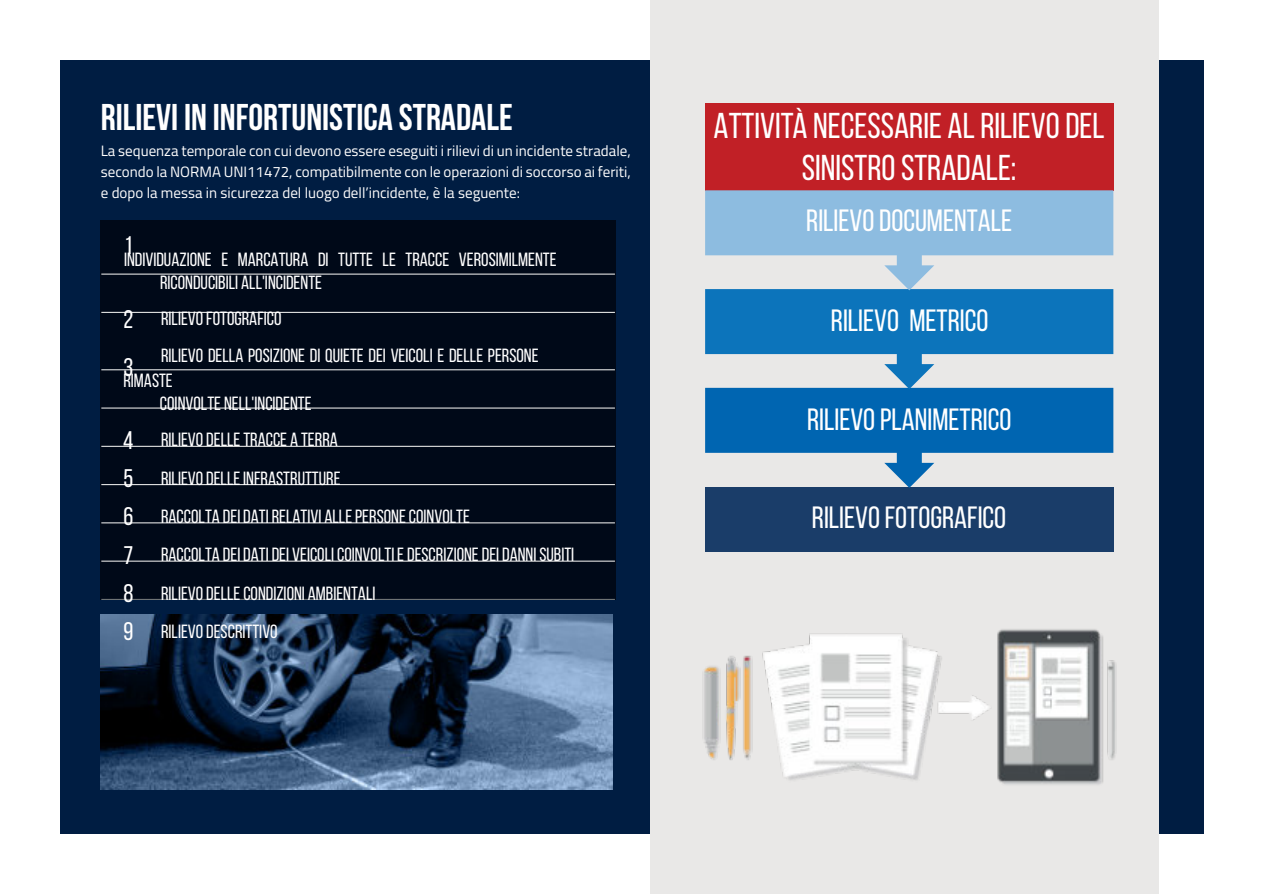
<style>
.page{position:relative;width:1264px;height:894px;background:#fff}
.page>*{position:absolute;margin:0;border:0;box-sizing:border-box;transform-origin:0 0}
.t1{font:700 37.2px "Bebas Neue";color:#fff}
.t2{font:35.85px/42.3px "Bebas Neue";color:#fff;text-align:center}
.t3{font:30.75px "Bebas Neue";color:#fff}
.t4{font:25.5px "Bebas Neue";color:#fff}
.t5{font:19.05px/38.2px "Bebas Neue";color:#fff}
.t6{font:15px/21px "Titillium Web";color:#fff;text-align:justify}
.s1{font-size:25.5px}
</style>
<div class="page">
<div style="left:60px;top:60px;width:1143px;height:773px;background:#001d42"></div>
<div style="left:101px;top:220px;width:514px;height:379px;background:#000918"></div>
<hr style="left:101px;top:273px;width:513px;height:1px;background:#ececeb">
<hr style="left:101px;top:312px;width:513px;height:1px;background:#ececeb">
<hr style="left:101px;top:369px;width:513px;height:1px;background:#ececeb">
<hr style="left:101px;top:407px;width:513px;height:1px;background:#ececeb">
<hr style="left:101px;top:445px;width:513px;height:1px;background:#ececeb">
<hr style="left:101px;top:484px;width:513px;height:1px;background:#ececeb">
<hr style="left:101px;top:522px;width:513px;height:1px;background:#ececeb">
<hr style="left:101px;top:560px;width:513px;height:1px;background:#ececeb">
<hr style="left:101px;top:598px;width:513px;height:1px;background:#74797a">
<img style="left:101px;top:614px;width:511px;height:174px">
<div style="left:650px;top:0;width:508px;height:893px;background:#e9e8e7"></div>
<div style="left:705px;top:103px;width:408px;height:87px;background:#c12026"></div>
<div style="left:705px;top:487px;width:408px;height:64px;background:#1a3d69"></div>
<svg style="left:705px;top:190px;width:408px;height:297px"></svg>
<img style="left:704px;top:629px;width:413px;height:156px">
<h1 class="t1" style="left:101px;top:102px;width:413px">RILIEVI IN INFORTUNISTICA STRADALE</h1>
<p class="t6" style="left:101px;top:139px;width:531px">La sequenza temporale con cui devono essere eseguiti i rilievi di un incidente stradale, secondo la NORMA UNI11472, compatibilmente con le operazioni di soccorso ai feriti, e dopo la messa in sicurezza del luogo dell’incidente, è la seguente:</p>
<h3 class="t4" style="left:124px;top:235px;width:10px">1</h3>
<p class="t5" style="left:160px;top:249px;width:398px;line-height:23.2px;text-indent:-36px">INDIVIDUAZIONE E MARCATURA DI TUTTE LE TRACCE VEROSIMILMENTE<br>RICONDUCIBILI ALL'INCIDENTE</p>
<p class="t5" style="left:123px;top:301px;width:160px"><span class="s1">2</span> RILIEVOFOTOGRAFICO</p>
<h3 class="t4" style="left:123px;top:356px;width:11px">3</h3>
<p class="t5" style="left:123px;top:344px;width:416px;line-height:25.5px;text-indent:38px">RILIEVO DELLA POSIZIONE DI QUIETE DEI VEICOLI E DELLE PERSONE<br>RIMASTE</p>
<p class="t5" style="left:123px;top:387px;width:216px;line-height:36px;text-align:center">COINVOLTE NELL'INCIDENTE<br><span class="s1">4</span> RILIEVODELLETRACCE A TERRA</p>
<p class="t5" style="left:123px;top:460px;width:452px"><span class="s1">5</span> RILIEVODELLEINFRASTRUTTURE<br><span class="s1">6</span> RACCOLTA DEIDATIRELATIVI ALLEPERSONECOINVOLTE<br><span class="s1">7</span> RACCOLTA DEIDATIDEI VEICOLICOINVOLTI EDESCRIZIONEDEIDANNISUBITI <span class="s1">8</span> RILIEVODELLECONDIZIONI AMBIENTALI<br><span class="s1">9</span> RILIEVODESCRITTIVO</p>
<h2 class="t2" style="left:713px;top:108px;width:392px">ATTIVITÀ NECESSARIE AL RILIEVO DEL<br>SINISTRO STRADALE:</h2>
<h3 class="t3" style="left:806px;top:208px;width:207px">RILIEVO DOCUMENTALE</h3>
<h3 class="t3" style="left:830px;top:307px;width:159px">RILIEVO METRICO</h3>
<h3 class="t3" style="left:807px;top:406px;width:206px">RILIEVO PLANIMETRICO</h3>
<h3 class="t3" style="left:811px;top:505px;width:196px">RILIEVO FOTOGRAFICO</h3>
</div>
